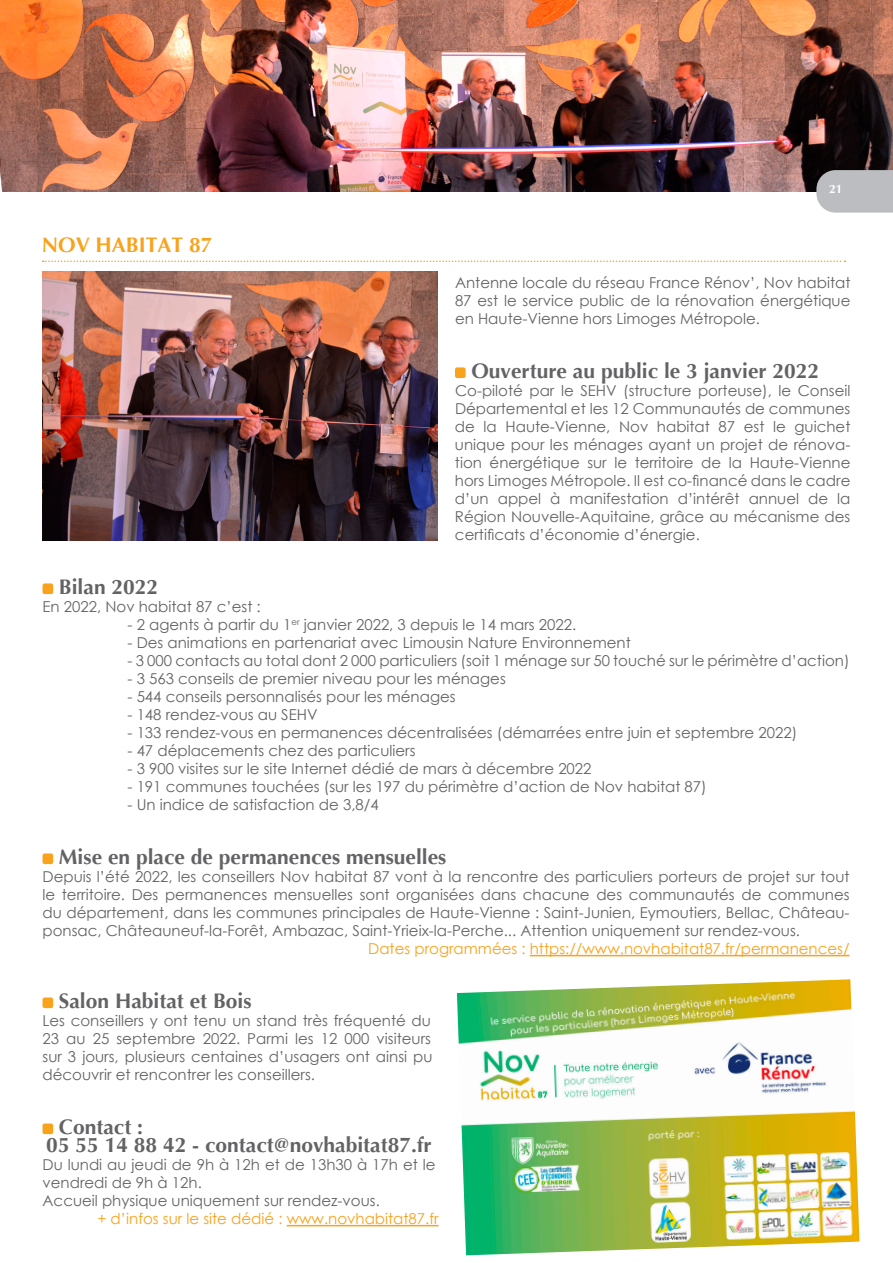
<style>
.page{position:relative;width:893px;height:1263px;background:#fff}
.page>*{position:absolute;margin:0;border:0;box-sizing:border-box;transform-origin:0 0}
.t1{font:700 21px/18px "Optima";color:#636366}
.t2{font:700 21px "Optima";color:#f9a21c}
.t3{font:15px/18px "Century Gothic";color:#636366;text-align:justify}
.t4{font:15px "Century Gothic";color:#f9a21c}
.t5{font:700 12px "Optima";color:#fff}
</style>
<div class="page">
<img style="left:0;top:0;width:893px;height:191px">
<svg style="left:816px;top:170px;width:77px;height:43px;background:#b9b9bc"></svg>
<img style="left:43px;top:272px;width:395px;height:268px">
<img style="left:457px;top:979px;width:402px;height:276px">
<hr style="left:530px;top:955px;width:320px;height:1px;background:#f9a21c">
<hr style="left:287px;top:1225px;width:152px;height:1px;background:#f9a21c">
<div style="left:455px;top:367px;width:11px;height:11px;background:#f9a21c;border-radius:2px"></div>
<div style="left:43px;top:583px;width:10px;height:11px;background:#f9a21c;border-radius:2px"></div>
<div style="left:43px;top:853px;width:10px;height:11px;background:#f9a21c;border-radius:2px"></div>
<div style="left:43px;top:997px;width:10px;height:11px;background:#f9a21c;border-radius:2px"></div>
<div style="left:43px;top:1123px;width:10px;height:11px;background:#f9a21c;border-radius:2px"></div>
<svg style="left:43px;top:261px;width:802px;height:1px"></svg>
<h1 class="t2" style="left:42px;top:233px;width:172px">NOV HABITAT 87</h1>
<p class="t5" style="left:829px;top:182px;width:15px">21</p>
<p class="t3" style="left:455px;top:273px;width:397px">Antenne locale du réseau France Rénov’, Nov habitat 87 est le service public de la rénovation énergétique en Haute-Vienne hors Limoges Métropole.</p>
<h1 class="t1" style="left:471px;top:362px;width:349px">Ouverture au public le 3 janvier 2022</h1>
<p class="t3" style="left:455px;top:381px;width:397px">Co-piloté par le SEHV (structure porteuse), le Conseil Départemental et les 12 Communautés de communes de la Haute-Vienne, Nov habitat 87 est le guichet unique pour les ménages ayant un projet de rénova&shy;tion énergétique sur le territoire de la Haute-Vienne hors Limoges Métropole. Il est co-financé dans le cadre d’un appel à manifestation d’intérêt annuel de la Région Nouvelle-Aquitaine, grâce au mécanisme des certificats d’économie d’énergie.</p>
<h1 class="t1" style="left:59px;top:578px;width:101px">Bilan 2022</h1>
<p class="t3" style="left:43px;top:597px;width:220px">En 2022, Nov habitat 87 c’est :</p>
<p class="t3" style="left:128px;top:615px;width:450px">- 2 agents à partir du 1<sup>er</sup> janvier 2022, 3 depuis le 14 mars 2022.</p>
<p class="t3" style="left:128px;top:633px;width:505px">- Des animations en partenariat avec Limousin Nature Environnement</p>
<p class="t3" style="left:128px;top:651px;width:723px">- 3 000 contacts au total dont 2 000 particuliers (soit 1 ménage sur 50 touché sur le périmètre d’action)</p>
<p class="t3" style="left:128px;top:669px;width:380px">- 3 563 conseils de premier niveau pour les ménages</p>
<p class="t3" style="left:128px;top:687px;width:330px">- 544 conseils personnalisés pour les ménages</p>
<p class="t3" style="left:128px;top:705px;width:192px">- 148 rendez-vous au SEHV</p>
<p class="t3" style="left:128px;top:723px;width:671px">- 133 rendez-vous en permanences décentralisées (démarrées entre juin et septembre 2022)</p>
<p class="t3" style="left:128px;top:741px;width:290px">- 47 déplacements chez des particuliers</p>
<p class="t3" style="left:128px;top:759px;width:466px">- 3 900 visites sur le site Internet dédié de mars à décembre 2022</p>
<p class="t3" style="left:128px;top:777px;width:581px">- 191 communes touchées (sur les 197 du périmètre d’action de Nov habitat 87)</p>
<p class="t3" style="left:128px;top:795px;width:253px">- Un indice de satisfaction de 3,8/4</p>
<h1 class="t1" style="left:59px;top:848px;width:389px">Mise en place de permanences mensuelles</h1>
<p class="t3" style="left:43px;top:867px;width:809px">Depuis l’été 2022, les conseillers Nov habitat 87 vont à la rencontre des particuliers porteurs de projet sur tout le territoire. Des permanences mensuelles sont organisées dans chacune des communautés de communes du département, dans les communes principales de Haute-Vienne : Saint-Junien, Eymoutiers, Bellac, Château&shy;ponsac, Châteauneuf-la-Forêt, Ambazac, Saint-Yrieix-la-Perche... Attention uniquement sur rendez-vous.</p>
<p class="t4" style="left:368px;top:938px;width:483px">Dates programmées : https://www.novhabitat87.fr/permanences/</p>
<h1 class="t1" style="left:59px;top:992px;width:194px">Salon Habitat et Bois</h1>
<p class="t3" style="left:43px;top:1011px;width:392px">Les conseillers y ont tenu un stand très fréquenté du 23 au 25 septembre 2022. Parmi les 12 000 visiteurs sur 3 jours, plusieurs centaines d’usagers ont ainsi pu découvrir et rencontrer les conseillers.</p>
<h1 class="t1" style="left:46px;top:1118px;width:387px;text-indent:13px">Contact :<br>05 55 14 88 42 - contact@novhabitat87.fr</h1>
<p class="t3" style="left:43px;top:1155px;width:395px;text-align:left">Du lundi au jeudi de 9h à 12h et de 13h30 à 17h et le vendredi de 9h à 12h.<br>Accueil physique uniquement sur rendez-vous.</p>
<p class="t4" style="left:97px;top:1208px;width:343px">+ d’infos sur le site dédié : www.novhabitat87.fr</p>
</div>
